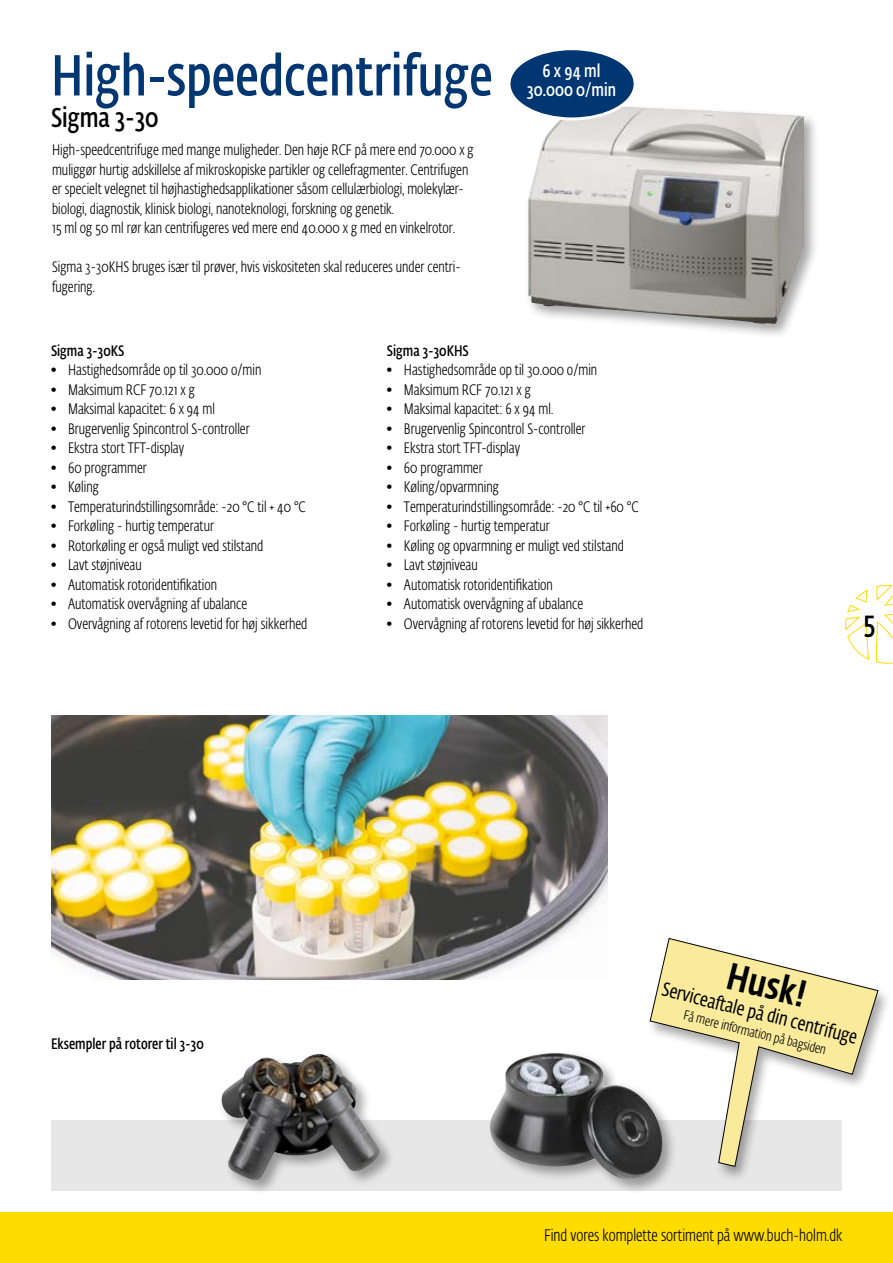
<style>
.page{position:relative;width:893px;height:1263px;background:#fff}
.page>*{position:absolute;margin:0;border:0;box-sizing:border-box;transform-origin:0 0}
.Produktoverskrift{font:600 57px "Fe Sa Cond Alt Std";color:#003671}
.Fakturatekst{font:500 37.5px "Fe Sa Cond Alt Std";color:#000}
.t1{font:600 30px "Fe Sa Cond Alt Std";color:#000}
.produkt_headline_2{font:600 27px "Fe Sa Cond Alt Std";color:#000}
.Fakturatekst-2{font:19.5px "Fe Sa Cond Alt Std";color:#000}
.Brødtekst_til_vare{font:600 18px "Fe Sa Cond Alt Std";color:#fff}
.t2{font:300 16.5px "Fe Sa Cond Alt Std";color:#000}
.Brødtekst_til_vare-2{font:300 15px/19.5px "Fe Sa Cond Alt Std";color:#000}
.Fakturatekst-3{font:600 15px "Fe Sa Cond Alt Std";color:#000}
.Fakturatekst-4{font:300 13.5px "Fe Sa Cond Alt Std";color:#000}
</style>
<div class="page">
<div style="left:0;top:1212px;width:893px;height:51px;background:#ffdc00"></div>
<svg style="left:845px;top:585px;width:48px;height:78px"></svg>
<div style="left:524px;top:102px;width:296px;height:237px;background:#000;opacity:.35"></div>
<img style="left:528px;top:105px;width:276px;height:219px">
<div style="left:51px;top:1120px;width:791px;height:71px;background:#e7e7e7"></div>
<div style="left:219px;top:1051px;width:176px;height:145px;background:#000;opacity:.35"></div>
<img style="left:219px;top:1054px;width:162px;height:128px">
<div style="left:486px;top:1050px;width:191px;height:145px;background:#000;opacity:.35"></div>
<img style="left:490px;top:1053px;width:155px;height:128px">
<div style="left:645px;top:936px;width:247px;height:246px;background:#000;opacity:.35"></div>
<svg style="left:649px;top:937px;width:230px;height:230px"></svg>
<img style="left:51px;top:715px;width:556px;height:265px">
<div style="left:509px;top:49px;width:126px;height:70px;background:#003671;border-radius:50%"></div>
<div style="left:507px;top:47px;width:130px;height:73px;border:3px solid #fff;border-radius:50%"></div>
<p class="Produktoverskrift" style="left:51px;top:41px;width:443px">High-speedcentrifuge</p>
<p class="produkt_headline_2" style="left:51px;top:101px;width:109px">Sigma 3-30</p>
<p class="Brødtekst_til_vare-2" style="left:52px;top:140px;width:423px">High-speedcentrifuge med mange muligheder. Den høje RCF på mere end 70.000 x g muliggør hurtig adskillelse af mikroskopiske partikler og cellefragmenter. Centrifugen er specielt velegnet til højhastighedsapplikationer såsom cellulærbiologi, molekylær&shy;biologi, diagnostik, klinisk biologi, nanoteknologi, forskning og genetik.</p>
<p class="Brødtekst_til_vare-2" style="left:52px;top:218px;width:405px">15 ml og 50 ml rør kan centrifugeres ved mere end 40.000 x g med en vinkelrotor.</p>
<p class="Brødtekst_til_vare-2" style="left:52px;top:257px;width:410px">Sigma 3-30KHS bruges især til prøver, hvis viskositeten skal reduceres under centri&shy;fugering.</p>
<p class="Brødtekst_til_vare" style="left:542px;top:59px;width:60px">6 x 94 ml</p>
<p class="Brødtekst_til_vare" style="left:527px;top:79px;width:91px">30.000 0/min</p>
<p class="Fakturatekst-3" style="left:51px;top:342px;width:75px">Sigma 3-30KS</p>
<p class="Brødtekst_til_vare-2" style="left:51px;top:361px;width:212px">• Hastighedsområde op til 30.000 o/min</p>
<p class="Brødtekst_til_vare-2" style="left:51px;top:380px;width:145px">• Maksimum RCF 70.121 x g</p>
<p class="Brødtekst_til_vare-2" style="left:51px;top:400px;width:166px">• Maksimal kapacitet: 6 x 94 ml</p>
<p class="Brødtekst_til_vare-2" style="left:51px;top:419px;width:200px">• Brugervenlig Spincontrol S-controller</p>
<p class="Brødtekst_til_vare-2" style="left:51px;top:439px;width:135px">• Ekstra stort TFT-display</p>
<p class="Brødtekst_til_vare-2" style="left:51px;top:458px;width:97px">• 60 programmer</p>
<p class="Brødtekst_til_vare-2" style="left:51px;top:478px;width:49px">• Køling</p>
<p class="Brødtekst_til_vare-2" style="left:51px;top:497px;width:256px">• Temperaturindstillingsområde: -20 °C til + 40 °C</p>
<p class="Brødtekst_til_vare-2" style="left:51px;top:517px;width:164px">• Forkøling - hurtig temperatur</p>
<p class="Brødtekst_til_vare-2" style="left:51px;top:536px;width:214px">• Rotorkøling er også muligt ved stilstand</p>
<p class="Brødtekst_til_vare-2" style="left:51px;top:556px;width:92px">• Lavt støjniveau</p>
<p class="Brødtekst_til_vare-2" style="left:51px;top:575px;width:168px">• Automatisk rotoridentifikation</p>
<p class="Brødtekst_til_vare-2" style="left:51px;top:595px;width:198px">• Automatisk overvågning af ubalance</p>
<p class="Brødtekst_til_vare-2" style="left:51px;top:614px;width:258px">• Overvågning af rotorens levetid for høj sikkerhed</p>
<p class="Fakturatekst-3" style="left:387px;top:342px;width:83px">Sigma 3-30KHS</p>
<p class="Brødtekst_til_vare-2" style="left:387px;top:361px;width:212px">• Hastighedsområde op til 30.000 o/min</p>
<p class="Brødtekst_til_vare-2" style="left:387px;top:380px;width:145px">• Maksimum RCF 70.121 x g</p>
<p class="Brødtekst_til_vare-2" style="left:387px;top:400px;width:168px">• Maksimal kapacitet: 6 x 94 ml.</p>
<p class="Brødtekst_til_vare-2" style="left:387px;top:419px;width:200px">• Brugervenlig Spincontrol S-controller</p>
<p class="Brødtekst_til_vare-2" style="left:387px;top:439px;width:135px">• Ekstra stort TFT-display</p>
<p class="Brødtekst_til_vare-2" style="left:387px;top:458px;width:97px">• 60 programmer</p>
<p class="Brødtekst_til_vare-2" style="left:387px;top:478px;width:113px">• Køling/opvarmning</p>
<p class="Brødtekst_til_vare-2" style="left:387px;top:497px;width:253px">• Temperaturindstillingsområde: -20 °C til +60 °C</p>
<p class="Brødtekst_til_vare-2" style="left:387px;top:517px;width:164px">• Forkøling - hurtig temperatur</p>
<p class="Brødtekst_til_vare-2" style="left:387px;top:536px;width:238px">• Køling og opvarmning er muligt ved stilstand</p>
<p class="Brødtekst_til_vare-2" style="left:387px;top:556px;width:92px">• Lavt støjniveau</p>
<p class="Brødtekst_til_vare-2" style="left:387px;top:575px;width:168px">• Automatisk rotoridentifikation</p>
<p class="Brødtekst_til_vare-2" style="left:387px;top:595px;width:198px">• Automatisk overvågning af ubalance</p>
<p class="Brødtekst_til_vare-2" style="left:387px;top:614px;width:258px">• Overvågning af rotorens levetid for høj sikkerhed</p>
<h3 class="t1" style="left:863px;top:603px;width:14px">5</h3>
<p class="Fakturatekst-3" style="left:51px;top:1034px;width:154px">Eksempler på rotorer til 3-30</p>
<p class="Fakturatekst" style="left:733px;top:953px;width:82px;rotate:14deg">Husk!</p>
<p class="Fakturatekst-2" style="left:665px;top:977px;width:202px;rotate:14deg">Serviceaftale på din centrifuge</p>
<p class="Fakturatekst-4" style="left:686px;top:1007px;width:148px;rotate:14deg">Få mere information på bagsiden</p>
<p class="t2" style="left:544px;top:1225px;width:300px">Find vores komplette sortiment på www.buch-holm.dk</p>
</div>
